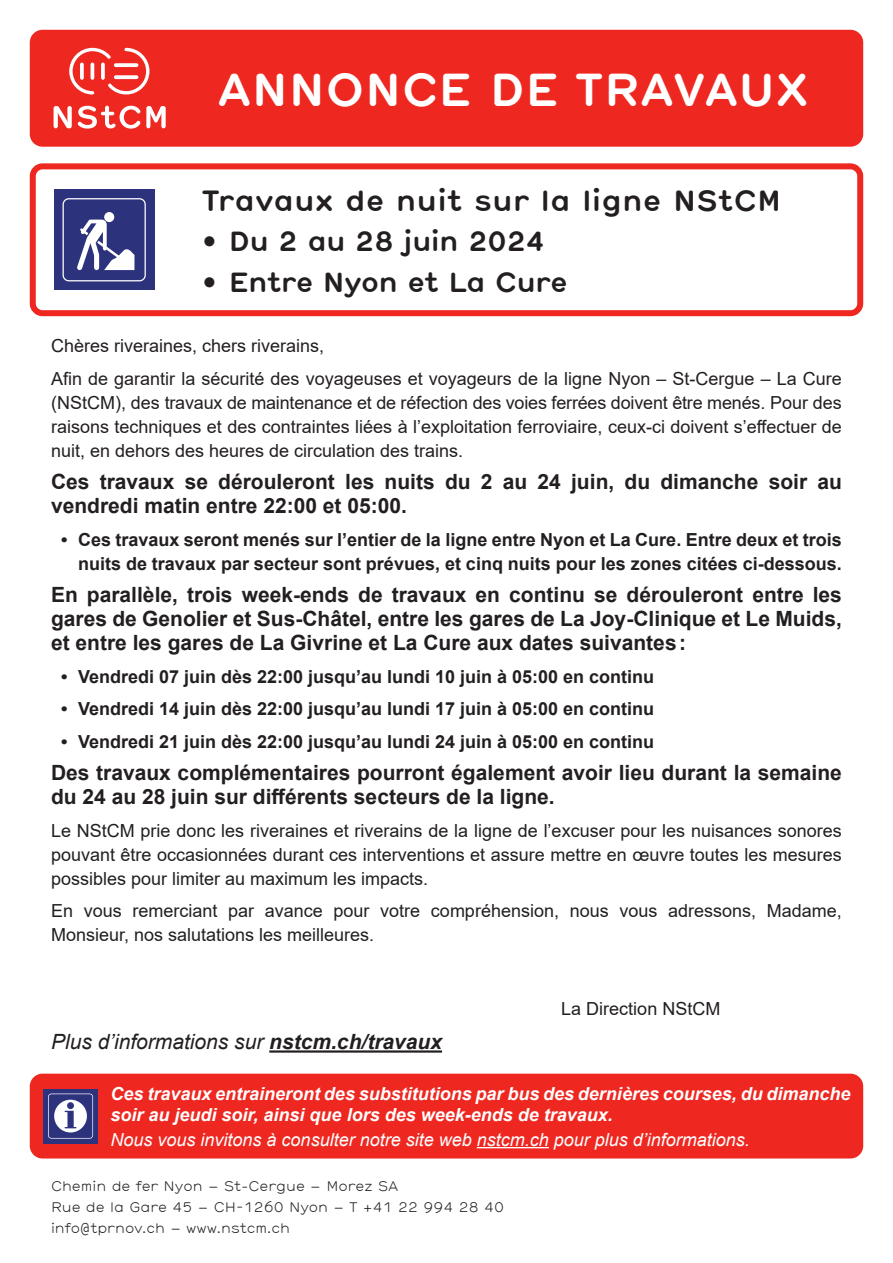
<style>
.page{position:relative;width:893px;height:1263px;background:#fff}
.page>*{position:absolute;margin:0;border:0;box-sizing:border-box;transform-origin:0 0}
.t1{font:700 45px "Hermes";letter-spacing:-.01em;color:#fff}
.t2{font:700 28.5px "Hermes";color:#231f20}
.t3{font:700 27px "Hermes";letter-spacing:-.03em;color:#231f20}
.t4{font:700 21px/24px "Arial";color:#231f20}
.t5{font:italic 21px "Arial";color:#231f20}
.t6{font:18px/24px "Arial";color:#231f20}
.t7{font:700 18px/24px "Arial";color:#231f20;text-align:right}
.t8{font:italic 700 18px/21px "Arial";color:#fff}
.t9{font:italic 18px "Arial";color:#fff}
.t10{font:300 13.5px/21px "Hermes";color:#231f20}
.s1{font-weight:700}
</style>
<div class="page">
<div style="left:30px;top:30px;width:833px;height:117px;background:#ee2821;border-radius:13px"></div>
<svg style="left:69px;top:48px;width:80px;height:46px"></svg>
<svg style="left:54px;top:106px;width:18px;height:22px"></svg>
<svg style="left:78px;top:106px;width:62px;height:23px"></svg>
<svg style="left:146px;top:106px;width:20px;height:22px"></svg>
<div style="left:30px;top:163px;width:833px;height:153px;border:6px solid #ee2821;border-radius:10px"></div>
<hr style="left:269px;top:1050px;width:173px;height:3px;background:#231f20">
<div style="left:54px;top:189px;width:101px;height:101px;background:#2d327d"></div>
<svg style="left:63px;top:198px;width:83px;height:83px"></svg>
<div style="left:104px;top:212px;width:10px;height:10px;background:#fff;border-radius:50%"></div>
<div style="left:30px;top:1074px;width:833px;height:84px;background:#ee2821;border-radius:13px"></div>
<hr style="left:477px;top:1147px;width:72px;height:1px;background:#fff">
<div style="left:43px;top:1089px;width:55px;height:54px;background:#2d327d"></div>
<svg style="left:48px;top:1093px;width:45px;height:45px"></svg>
<h1 class="t1" style="left:217px;top:56px;width:594px">ANNONCE DE TRAVAUX</h1>
<h2 class="t2" style="left:202px;top:179px;width:582px">Travaux de nuit sur la ligne NStCM</h2>
<h3 class="t3" style="left:202px;top:221px;width:345px">• Du 2 au 28 juin 2024</h3>
<h3 class="t3" style="left:202px;top:262px;width:368px">• Entre Nyon et La Cure</h3>
<p class="t6" style="left:51px;top:329px;width:792px;line-height:32.5px">Chères riveraines, chers riverains,<br>Afin de garantir la sécurité des voyageuses et voyageurs de la ligne Nyon – St-Cergue – La Cure</p>
<p class="t6" style="left:51px;top:390px;width:792px;text-align:justify">(NStCM), des travaux de maintenance et de réfection des voies ferrées doivent être menés. Pour des raisons techniques et des contraintes liées à l’exploitation ferroviaire, ceux-ci doivent s’effectuer de nuit, en dehors des heures de circulation des trains.</p>
<p class="t4" style="left:51px;top:470px;width:792px">Ces travaux se dérouleront les nuits du 2 au 24 juin, du dimanche soir au vendredi matin entre 22:00 et 05:00.</p>
<p class="t7" style="left:61px;top:528px;width:782px">• Ces travaux seront menés sur l’entier de la ligne entre Nyon et La Cure. Entre deux et trois nuits de travaux par secteur sont prévues, et cinq nuits pour les zones citées ci-dessous.</p>
<p class="t4" style="left:51px;top:583px;width:792px;text-align:justify">En parallèle, trois week-ends de travaux en continu se dérouleront entre les gares de Genolier et Sus-Châtel, entre les gares de La Joy-Clinique et Le Muids, et entre les gares de La Givrine et La Cure aux dates suivantes:</p>
<p class="t7" style="left:61px;top:665px;width:595px">• Vendredi 07 juin dès 22:00 jusqu’au lundi 10 juin à 05:00 en continu</p>
<p class="t7" style="left:61px;top:697px;width:595px">• Vendredi 14 juin dès 22:00 jusqu’au lundi 17 juin à 05:00 en continu</p>
<p class="t7" style="left:61px;top:730px;width:595px">• Vendredi 21 juin dès 22:00 jusqu’au lundi 24 juin à 05:00 en continu</p>
<p class="t4" style="left:51px;top:761px;width:792px">Des travaux complémentaires pourront également avoir lieu durant la semaine du 24 au 28 juin sur différents secteurs de la ligne.</p>
<p class="t6" style="left:51px;top:818px;width:792px;text-align:justify">Le NStCM prie donc les riveraines et riverains de la ligne de l’excuser pour les nuisances sonores pouvant être occasionnées durant ces interventions et assure mettre en œuvre toutes les mesures possibles pour limiter au maximum les impacts.</p>
<p class="t6" style="left:51px;top:899px;width:792px">En vous remerciant par avance pour votre compréhension, nous vous adressons, Madame,<br>Monsieur, nos salutations les meilleures.</p>
<p class="t6" style="left:561px;top:996px;width:161px">La Direction NStCM</p>
<p class="t5" style="left:51px;top:1028px;width:392px">Plus d’informations sur <span class="s1">nstcm.ch/travaux</span></p>
<p class="t8" style="left:111px;top:1083px;width:741px">Ces travaux entraineront des substitutions par bus des dernières courses, du dimanche soir au jeudi soir, ainsi que lors des week-ends de travaux.</p>
<p class="t9" style="left:111px;top:1128px;width:641px">Nous vous invitons à consulter notre site web nstcm.ch pour plus d’informations.</p>
<p class="t10" style="left:51px;top:1175px;width:455px">Chemin de fer Nyon – St-Cergue – Morez SA<br>Rue de la Gare 45 – CH-1260 Nyon – T +41 22 994 28 40 info@tprnov.ch – www.nstcm.ch</p>
</div>
